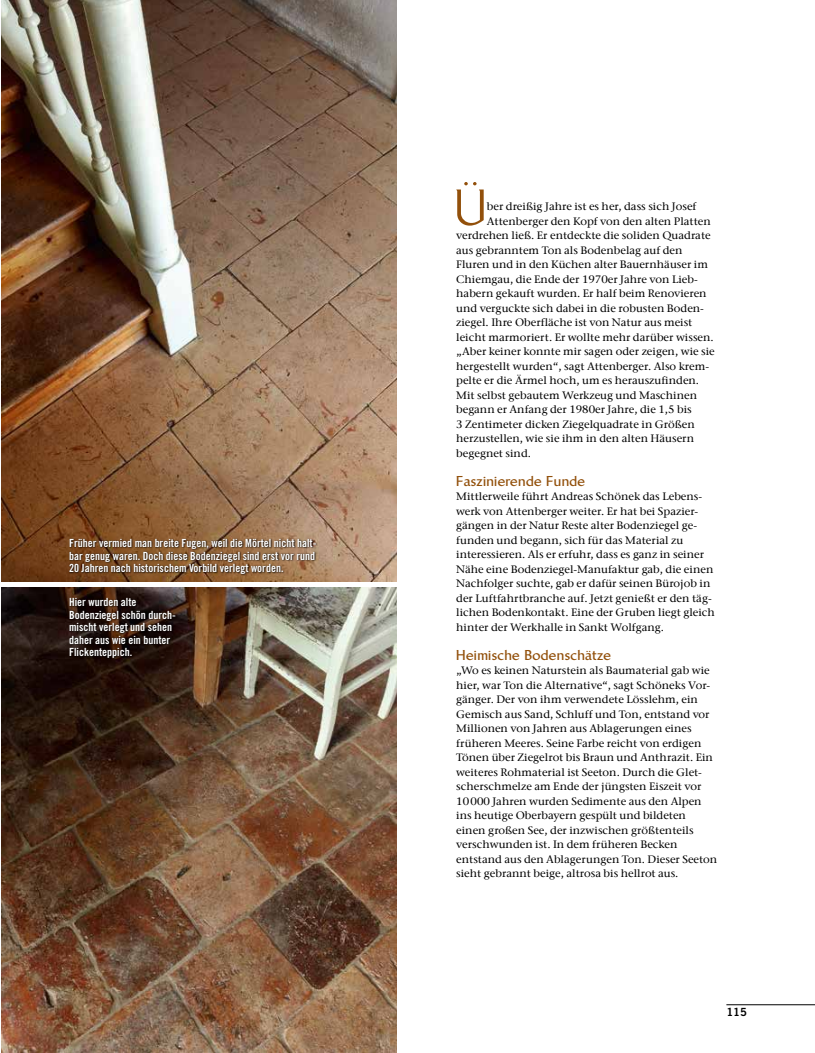
<style>
.page{position:relative;width:815px;height:1053px;background:#fff}
.page>*{position:absolute;margin:0;border:0;box-sizing:border-box;transform-origin:0 0}
.t1{font:48.5px "Brewery Pro";color:#92500b;scale:1.05 1}
.t2{font:700 13.75px "Brewery Pro";letter-spacing:.025em;color:#92500b}
.t3{font:11.25px/12.5px "Trade Gothic LT Pro Bd Cn 20";color:#fff;text-align:justify}
.t4{font:11.25px "Trade Gothic LT Pro Bd 2";color:#000}
.t5{font:500 10.75px/14.5px "ITC Stone Serif Com";color:#000;scale:1.05 1}
</style>
<div class="page">
<hr style="left:726px;top:1004px;width:89px;height:1px;background:#000">
<img style="left:1px;top:0;width:396px;height:582px">
<img style="left:1px;top:587px;width:396px;height:465px">
<svg style="left:69px;top:538px;width:249px;height:38px;background:#6b492a"></svg>
<svg style="left:69px;top:597px;width:109px;height:63px;background:#1d0f09"></svg>
<p class="t3" style="left:69px;top:536px;width:249px">Früher vermied man breite Fugen, weil die Mörtel nicht halt&shy;bar genug waren. Doch diese Bodenziegel sind erst vor rund 20 Jahren nach historischem Vorbild verlegt worden.</p>
<p class="t3" style="left:69px;top:596px;width:108px;text-align:left">Hier wurden alte<br>Bodenziegel schön durch&shy;mischt verlegt und sehen daher aus wie ein bunter<br>Flickenteppich.</p>
<h1 class="t1" style="left:454px;top:179px;width:33px">Ü</h1>
<p class="t5" style="left:487px;top:199px;width:201px">ber dreißig Jahre ist es her, dass sich Josef</p>
<p class="t5" style="left:487px;top:214px;width:215px">Attenberger den Kopf von den alten Platten</p>
<p class="t5" style="left:456px;top:228px;width:244px">verdrehen ließ. Er entdeckte die soliden Quadrate</p>
<p class="t5" style="left:456px;top:243px;width:217px">aus gebranntem Ton als Bodenbelag auf den</p>
<p class="t5" style="left:456px;top:257px;width:241px">Fluren und in den Küchen alter Bauernhäuser im</p>
<p class="t5" style="left:456px;top:272px;width:232px">Chiemgau, die Ende der 1970er Jahre von Lieb-</p>
<p class="t5" style="left:456px;top:286px;width:240px">habern gekauft wurden. Er half beim Renovieren</p>
<p class="t5" style="left:456px;top:301px;width:238px">und verguckte sich dabei in die robusten Boden-</p>
<p class="t5" style="left:456px;top:315px;width:226px">ziegel. Ihre Oberfläche ist von Natur aus meist</p>
<p class="t5" style="left:456px;top:330px;width:247px">leicht marmoriert. Er wollte mehr darüber wissen.</p>
<p class="t5" style="left:456px;top:344px;width:248px">„Aber keiner konnte mir sagen oder zeigen, wie sie</p>
<p class="t5" style="left:456px;top:359px;width:242px">hergestellt wurden“, sagt Attenberger. Also krem-</p>
<p class="t5" style="left:456px;top:373px;width:233px">pelte er die Ärmel hoch, um es herauszufinden.</p>
<p class="t5" style="left:456px;top:388px;width:231px">Mit selbst gebautem Werkzeug und Maschinen</p>
<p class="t5" style="left:456px;top:402px;width:226px">begann er Anfang der 1980er Jahre, die 1,5 bis</p>
<p class="t5" style="left:456px;top:417px;width:229px">3 Zentimeter dicken Ziegelquadrate in Größen</p>
<p class="t5" style="left:456px;top:431px;width:228px">herzustellen, wie sie ihm in den alten Häusern</p>
<p class="t5" style="left:456px;top:446px;width:73px">begegnet sind.</p>
<p class="t2" style="left:456px;top:472px;width:130px">Faszinierende Funde</p>
<p class="t5" style="left:456px;top:489px;width:248px">Mittlerweile führt Andreas Schönek das Lebens&shy;werk von Attenberger weiter. Er hat bei Spazier&shy;gängen in der Natur Reste alter Bodenziegel ge&shy;funden und begann, sich für das Material zu interessieren. Als er erfuhr, dass es ganz in seiner Nähe eine Bodenziegel-Manufaktur gab, die einen Nachfolger suchte, gab er dafür seinen Bürojob in der Luftfahrtbranche auf. Jetzt genießt er den täg&shy;lichen Bodenkontakt. Eine der Gruben liegt gleich hinter der Werkhalle in Sankt Wolfgang.</p>
<p class="t2" style="left:456px;top:646px;width:156px">Heimische Bodenschätze</p>
<p class="t5" style="left:456px;top:663px;width:250px">„Wo es keinen Naturstein als Baumaterial gab wie hier, war Ton die Alternative“, sagt Schöneks Vor&shy;gänger. Der von ihm verwendete Lösslehm, ein Gemisch aus Sand, Schluff und Ton, entstand vor Millionen von Jahren aus Ablagerungen eines früheren Meeres. Seine Farbe reicht von erdigen Tönen über Ziegelrot bis Braun und Anthrazit. Ein weiteres Rohmaterial ist Seeton. Durch die Glet&shy;scherschmelze am Ende der jüngsten Eiszeit vor 10000 Jahren wurden Sedimente aus den Alpen ins heutige Oberbayern gespült und bildeten einen großen See, der inzwischen größtenteils verschwunden ist. In dem früheren Becken entstand aus den Ablagerungen Ton. Dieser Seeton sieht gebrannt beige, altrosa bis hellrot aus.</p>
<p class="t4" style="left:726px;top:1004px;width:22px">115</p>
</div>
